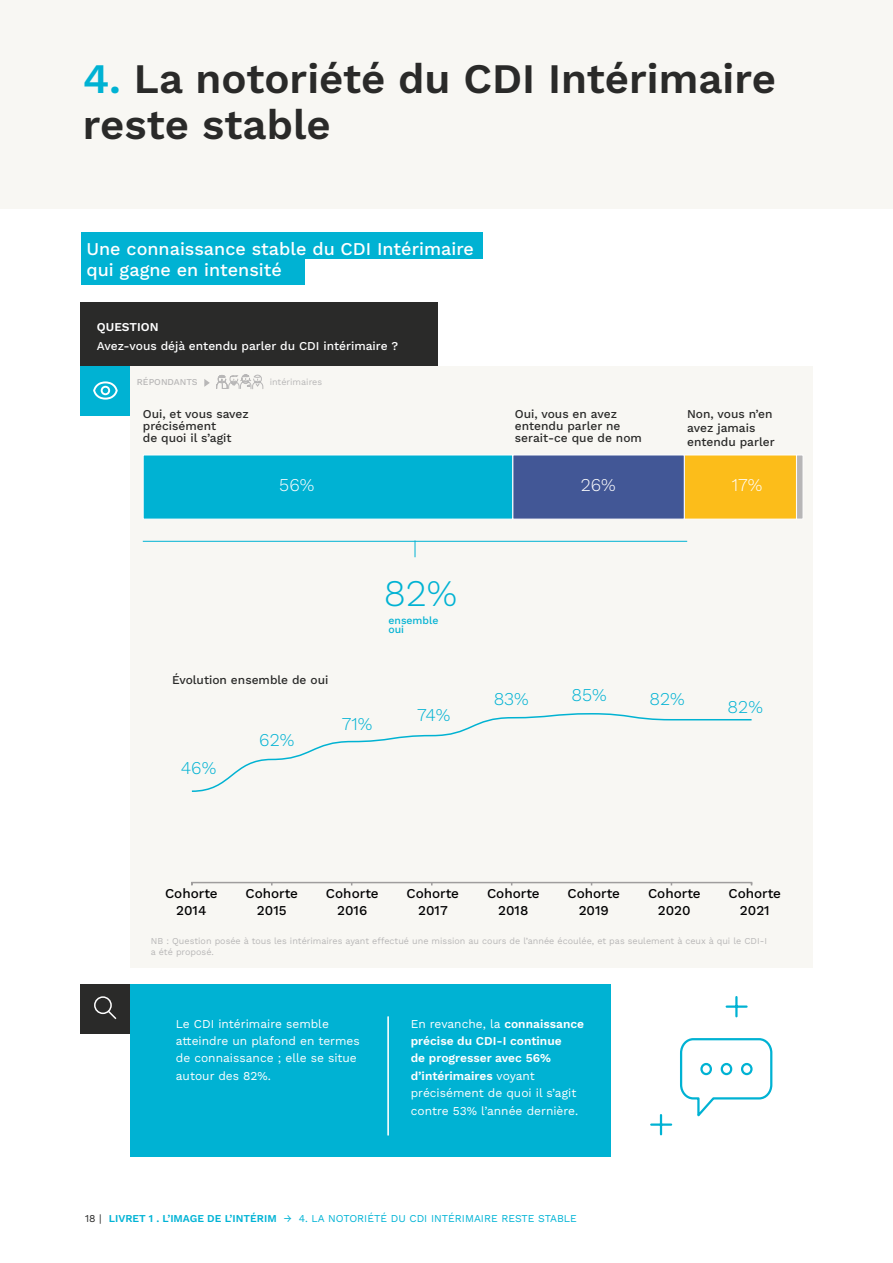
<style>
.page{position:relative;width:893px;height:1263px;background:#fff}
.page>*{position:absolute;margin:0;border:0;box-sizing:border-box;transform-origin:0 0}
.t1{font:600 42px/46.5px "Work Sans";color:#2a2a29}
.t2{font:300 37.5px "Work Sans";color:#00b2d3}
.t3{font:500 18px/21.6px "Work Sans";color:#fff}
.t4{font:300 18px "Work Sans";color:#00b2d3}
.t5{font:300 18px "Work Sans";color:#fff}
.t6{font:500 13.5px/16.2px "Work Sans";color:#020203;text-align:center}
.t7{font:12px/17.4px "Work Sans";color:#fff}
.t8{font:500 12px/12px "Work Sans";color:#2a2a29}
.t9{font:500 12px "Work Sans";color:#fff}
.t10{font:600 12px "Work Sans";color:#fff}
.t11{font:10.5px "Work Sans";color:#00b3d5}
.t12{font:500 10.5px/9px "Work Sans";color:#00b2d3}
.t13{font:9px/10.8px "Work Sans";color:#b8b7b7}
.t14{font:500 9px "Work Sans";color:#b8b7b7}
.s1{color:#00b2d3}
.s2{font-weight:600}
.s3{color:#2a2a29}
</style>
<div class="page">
<div style="left:130px;top:366px;width:682px;height:601px;background:#f8f7f3"></div>
<div style="left:0;top:0;width:893px;height:208px;background:#f8f7f3"></div>
<div style="left:81px;top:302px;width:357px;height:64px;background:#2a2a29"></div>
<div style="left:81px;top:259px;width:224px;height:26px;background:#00b2d3"></div>
<div style="left:81px;top:233px;width:401px;height:26px;background:#00b2d3"></div>
<div style="left:130px;top:984px;width:480px;height:173px;background:#00b2d3"></div>
<hr style="left:388px;top:1016px;width:1px;height:119px;background:#fff">
<svg style="left:204px;top:379px;width:6px;height:8px"></svg>
<svg style="left:216px;top:374px;width:47px;height:15px"></svg>
<div style="left:81px;top:984px;width:49px;height:49px;background:#2a2a29"></div>
<div style="left:94px;top:996px;width:18px;height:18px;border:2px solid #fff;border-radius:50%"></div>
<svg style="left:106px;top:1009px;width:11px;height:11px"></svg>
<div style="left:81px;top:366px;width:49px;height:49px;background:#00b2d3"></div>
<svg style="left:93px;top:381px;width:25px;height:19px"></svg>
<svg style="left:680px;top:1038px;width:93px;height:79px"></svg>
<hr style="left:651px;top:1123px;width:20px;height:3px;background:#00b2d3">
<svg style="left:660px;top:1115px;width:2px;height:19px"></svg>
<hr style="left:727px;top:1005px;width:20px;height:3px;background:#00b2d3">
<hr style="left:735px;top:997px;width:3px;height:19px;background:#00b2d3">
<hr style="left:143px;top:541px;width:544px;height:1px;background:#00b2d3">
<svg style="left:415px;top:540px;width:1px;height:17px"></svg>
<div style="left:796px;top:455px;width:7px;height:64px;background:#b7b6b7;border:1px solid #fff"></div>
<div style="left:684px;top:455px;width:113px;height:64px;background:#fcbd1a"></div>
<div style="left:512px;top:455px;width:173px;height:64px;background:#425796"></div>
<div style="left:143px;top:455px;width:370px;height:64px;background:#00b2d3"></div>
<div style="left:191px;top:882px;width:561px;height:3px;border:2px solid #9f9d9d"></div>
<svg style="left:191px;top:713px;width:561px;height:79px"></svg>
<h1 class="t1" style="left:83px;top:53px;width:695px"><span class="s1">4.</span> La notoriété du CDI Intérimaire reste stable</h1>
<h3 class="t3" style="left:86px;top:237px;width:389px">Une connaissance stable du CDI Intérimaire qui gagne en intensité</h3>
<p class="t10" style="left:97px;top:318px;width:63px">QUESTION</p>
<p class="t9" style="left:97px;top:337px;width:303px">Avez-vous déjà entendu parler du CDI intérimaire ?</p>
<p class="t14" style="left:137px;top:376px;width:62px">RÉPONDANTS</p>
<p class="t13" style="left:270px;top:377px;width:54px">intérimaires</p>
<p class="t8" style="left:143px;top:407px;width:108px">Oui, et vous savez précisément<br>de quoi il s’agit</p>
<p class="t8" style="left:515px;top:407px;width:129px">Oui, vous en avez entendu parler ne serait-ce que de nom</p>
<p class="t8" style="left:687px;top:406px;width:89px;line-height:14.4px">Non, vous n’en avez jamais entendu parler</p>
<h3 class="t5" style="left:279px;top:472px;width:37px">56%</h3>
<h3 class="t5" style="left:581px;top:472px;width:37px">26%</h3>
<h3 class="t5" style="left:732px;top:472px;width:32px">17%</h3>
<h2 class="t2" style="left:384px;top:564px;width:75px">82%</h2>
<p class="t12" style="left:388px;top:616px;width:52px">ensemble oui</p>
<p class="t8" style="left:172px;top:673px;width:158px">Évolution ensemble de oui</p>
<h3 class="t4" style="left:181px;top:754px;width:37px">46%</h3>
<h3 class="t4" style="left:259px;top:727px;width:37px">62%</h3>
<h3 class="t4" style="left:342px;top:710px;width:32px">71%</h3>
<h3 class="t4" style="left:417px;top:702px;width:35px">74%</h3>
<h3 class="t4" style="left:494px;top:685px;width:36px">83%</h3>
<h3 class="t4" style="left:571px;top:681px;width:37px">85%</h3>
<h3 class="t4" style="left:649px;top:685px;width:37px">82%</h3>
<h3 class="t4" style="left:728px;top:693px;width:37px">82%</h3>
<p class="t6" style="left:165px;top:885px;width:54px">Cohorte<br>2014</p>
<p class="t6" style="left:245px;top:885px;width:54px">Cohorte<br>2015</p>
<p class="t6" style="left:326px;top:885px;width:54px">Cohorte<br>2016</p>
<p class="t6" style="left:406px;top:885px;width:54px">Cohorte<br>2017</p>
<p class="t6" style="left:487px;top:885px;width:54px">Cohorte<br>2018</p>
<p class="t6" style="left:567px;top:885px;width:54px">Cohorte<br>2019</p>
<p class="t6" style="left:648px;top:885px;width:54px">Cohorte<br>2020</p>
<p class="t6" style="left:728px;top:885px;width:54px">Cohorte<br>2021</p>
<p class="t13" style="left:151px;top:935px;width:618px">NB : Question posée à tous les intérimaires ayant effectué une mission au cours de l’année écoulée, et pas seulement à ceux à qui le CDI-I a été proposé.</p>
<p class="t7" style="left:176px;top:1014px;width:186px">Le CDI intérimaire semble atteindre un plafond en termes de connaissance ; elle se situe autour des 82%.</p>
<p class="t7" style="left:411px;top:1014px;width:175px">En revanche, la <span class="s2">connaissance précise du CDI-I continue<br>de progresser avec 56% d’intérimaires</span> voyant précisément de quoi il s’agit contre 53% l’année dernière.</p>
<p class="t11" style="left:85px;top:1210px;width:493px"><span class="s3">18 |</span> <span class="s2">LIVRET 1 . L’IMAGE DE L’INTÉRIM</span> → 4. LA NOTORIÉTÉ DU CDI INTÉRIMAIRE RESTE STABLE</p>
</div>
